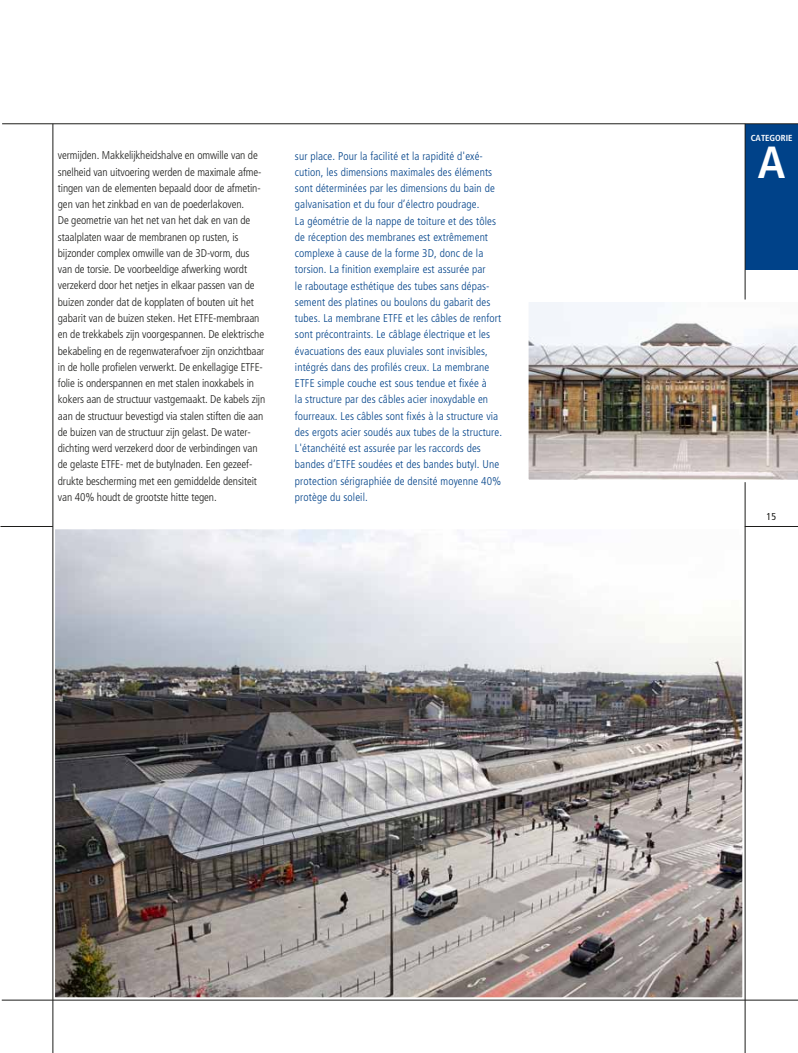
<style>
.page{position:relative;width:798px;height:1053px;background:#fff}
.page>*{position:absolute;margin:0;border:0;box-sizing:border-box;transform-origin:0 0}
.t1{font:700 condensed 45px "Frutiger";color:#fff}
.t2{font:300 condensed 11.25px/16.2px "Frutiger";letter-spacing:-.01em;color:#1d1d1b}
.t3{font:300 condensed 11.25px/16.2px "Frutiger";letter-spacing:.01em;color:#004289}
.t4{font:condensed 10px "Frutiger";color:#1d1d1b}
.t5{font:700 condensed 8.75px "Frutiger";color:#fff}
</style>
<div class="page">
<div style="left:744px;top:124px;width:53px;height:145px;background:#004289"></div>
<svg style="left:52px;top:525px;width:691px;height:474px"></svg>
<hr style="left:0;top:526px;width:53px;height:1px;background:#1d1d1b">
<hr style="left:744px;top:526px;width:53px;height:1px;background:#1d1d1b">
<hr style="left:2px;top:999px;width:795px;height:1px;background:#1d1d1b">
<hr style="left:2px;top:123px;width:795px;height:1px;background:#1d1d1b">
<hr style="left:53px;top:124px;width:1px;height:928px;background:#1d1d1b">
<hr style="left:744px;top:124px;width:1px;height:928px;background:#1d1d1b">
<img style="left:528px;top:298px;width:269px;height:185px">
<p class="t2" style="left:58px;top:147px;width:209px">vermijden. Makkelijkheidshalve en omwille van de snelheid van uitvoering werden de maximale afme&shy;tingen van de elementen bepaald door de afmetin&shy;gen van het zinkbad en van de poederlakoven.<br>De geometrie van het net van het dak en van de staalplaten waar de membranen op rusten, is bijzonder complex omwille van de 3D-vorm, dus van de torsie. De voorbeeldige afwerking wordt verzekerd door het netjes in elkaar passen van de buizen zonder dat de kopplaten of bouten uit het gabarit van de buizen steken. Het ETFE-membraan en de trekkabels zijn voorgespannen. De elektrische bekabeling en de regenwaterafvoer zijn onzichtbaar in de holle profielen verwerkt. De enkellagige ETFE&shy;folie is onderspannen en met stalen inoxkabels in kokers aan de structuur vastgemaakt. De kabels zijn aan de structuur bevestigd via stalen stiften die aan de buizen van de structuur zijn gelast. De water&shy;dichting werd verzekerd door de verbindingen van de gelaste ETFE- met de butylnaden. Een gezeef&shy;drukte bescherming met een gemiddelde densiteit van 40% houdt de grootste hitte tegen.</p>
<p class="t3" style="left:295px;top:148px;width:208px">sur place. Pour la facilité et la rapidité d'exé&shy;cution, les dimensions maximales des éléments sont déterminées par les dimensions du bain de galvanisation et du four d’électro poudrage.<br>La géométrie de la nappe de toiture et des tôles de réception des membranes est extrêmement complexe à cause de la forme 3D, donc de la torsion. La finition exemplaire est assurée par<br>le raboutage esthétique des tubes sans dépas&shy;sement des platines ou boulons du gabarit des tubes. La membrane ETFE et les câbles de renfort sont précontraints. Le câblage électrique et les évacuations des eaux pluviales sont invisibles, intégrés dans des profilés creux. La membrane ETFE simple couche est sous tendue et fixée à<br>la structure par des câbles acier inoxydable en fourreaux. Les câbles sont fixés à la structure via des ergots acier soudés aux tubes de la structure.<br>L'étanchéité est assurée par les raccords des bandes d’ETFE soudées et des bandes butyl. Une protection sérigraphiée de densité moyenne 40% protège du soleil.</p>
<p class="t5" style="left:750px;top:132px;width:6px">CATEGORIE</p>
<h1 class="t1" style="left:757px;top:136px;width:29px">A</h1>
<p class="t4" style="left:766px;top:510px;width:11px">15</p>
</div>
